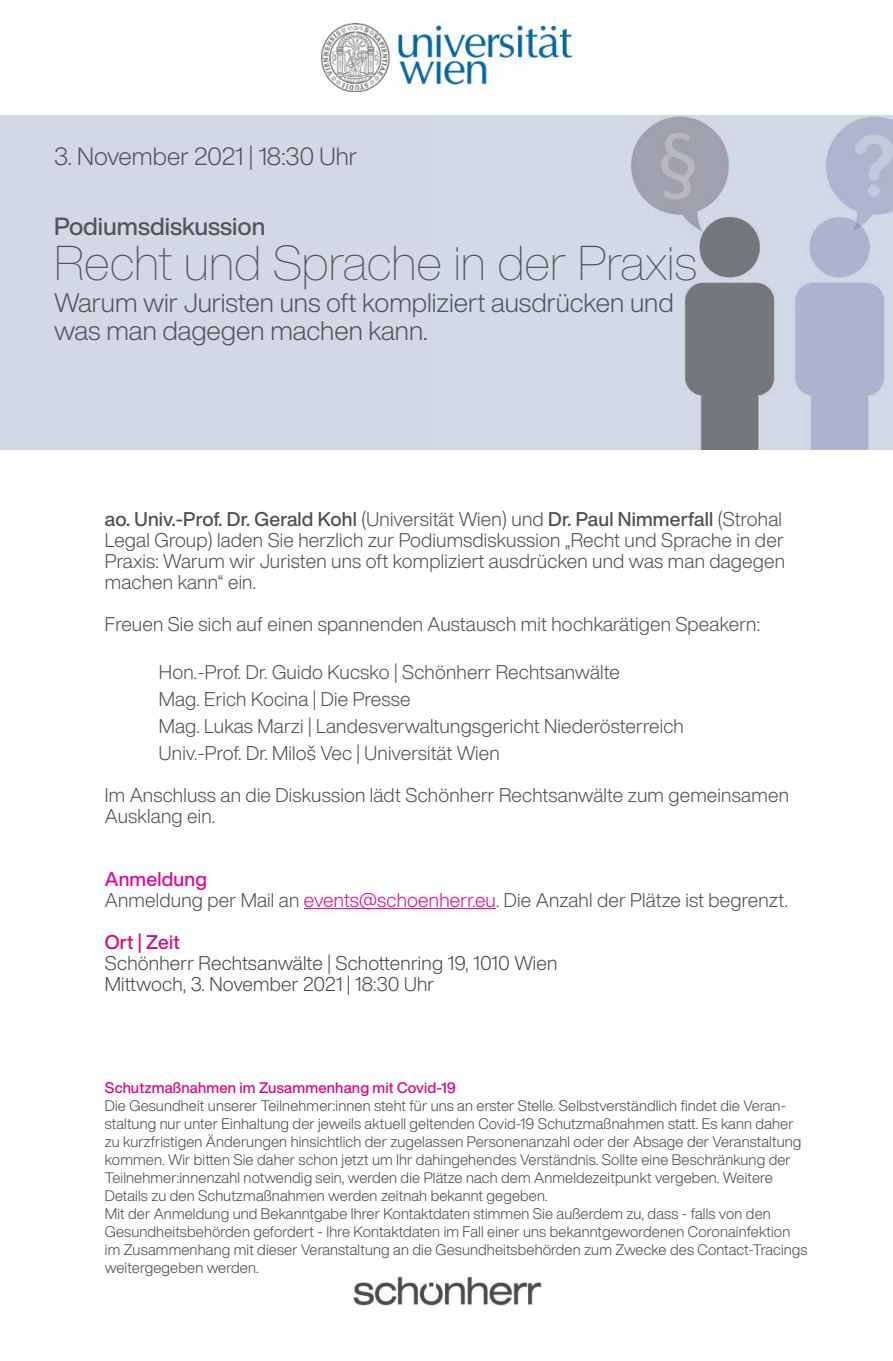
<style>
.page{position:relative;width:893px;height:1361px;background:#fff}
.page>*{position:absolute;margin:0;border:0;box-sizing:border-box;transform-origin:0 0}
.t1{font:100 48px "Helvetica Now Display";color:#535455}
.t2{font:300 26.4px/27.6px "Helvetica Now Display";color:#535455}
.t3{font:300 24.45px "Helvetica Now Display";color:#535455}
.t4{font:500 24.45px "Helvetica Now Display";color:#535455}
.t5{font:300 19.5px/21px "Helvetica Now Display";letter-spacing:.01em;color:#4d4d4f}
.t6{font:300 19.5px/21px "Helvetica Now Display";letter-spacing:.01em;color:#434547}
.t7{font:500 19.5px "Helvetica Now Display";letter-spacing:.01em;color:#e2007a}
.t8{font:300 15px/18px "Helvetica Now Display";letter-spacing:.01em;color:#434547}
.t9{font:500 15px "Helvetica Now Display";letter-spacing:.01em;color:#e2007a}
.s1{font-weight:500}
.s2{font-weight:500;color:#ec008c}
.s3{color:#ec008c}
</style>
<div class="page">
<div style="left:0;top:67px;width:893px;height:383px;background:#d2d8e6"></div>
<img style="left:631px;top:116px;width:262px;height:334px">
<div style="left:1px;top:23px;width:892px;height:92px;background:#fff"></div>
<hr style="left:304px;top:908px;width:192px;height:1px;background:#ec008c">
<img style="left:322px;top:23px;width:249px;height:68px">
<img style="left:352px;top:1276px;width:190px;height:29px">
<h3 class="t3" style="left:54px;top:139px;width:305px">3. November 2021 | 18:30 Uhr</h3>
<h3 class="t4" style="left:54px;top:209px;width:213px">Podiumsdiskussion</h3>
<h1 class="t1" style="left:54px;top:230px;width:645px">Recht und Sprache in der Praxis</h1>
<h2 class="t2" style="left:54px;top:289px;width:621px">Warum wir Juristen uns oft kompliziert ausdrücken und was man dagegen machen kann.</h2>
<p class="t5" style="left:105px;top:508px;width:682px"><span class="s1">ao. Univ.-Prof. Dr. Gerald Kohl</span> (Universität Wien) und <span class="s1">Dr. Paul Nimmerfall</span> (Strohal Legal Group) laden Sie herzlich zur Podiumsdiskussion „Recht und Sprache in der Praxis: Warum wir Juristen uns oft kompliziert ausdrücken und was man dagegen machen kann“ ein.</p>
<h3 class="t5" style="left:105px;top:613px;width:657px">Freuen Sie sich auf einen spannenden Austausch mit hochkarätigen Speakern:</h3>
<h3 class="t5" style="left:159px;top:658px;width:526px;line-height:27px">Hon.-Prof. Dr. Guido Kucsko | Schönherr Rechtsanwälte<br>Mag. Erich Kocina | Die Presse<br>Mag. Lukas Marzi | Landesverwaltungsgericht Niederösterreich Univ.-Prof. Dr. Miloš Vec | Universität Wien</h3>
<h3 class="t5" style="left:105px;top:784px;width:686px">Im Anschluss an die Diskussion lädt Schönherr Rechtsanwälte zum gemeinsamen<br>Ausklang ein.</h3>
<h3 class="t5" style="left:105px;top:868px;width:684px"><span class="s2">Anmeldung<br></span>Anmeldung per Mail an <span class="s3">events@schoenherr.eu</span>. Die Anzahl der Plätze ist begrenzt.</h3>
<h3 class="t7" style="left:105px;top:928px;width:77px">Ort | Zeit</h3>
<h3 class="t6" style="left:105px;top:952px;width:454px">Schönherr Rechtsanwälte | Schottenring 19, 1010 Wien<br>Mittwoch, 3. November 2021 | 18:30 Uhr</h3>
<p class="t9" style="left:105px;top:1077px;width:353px">Schutzmaßnahmen im Zusammenhang mit Covid-19</p>
<p class="t8" style="left:105px;top:1096px;width:704px">Die Gesundheit unserer Teilnehmer:innen steht für uns an erster Stelle. Selbstverständlich findet die Veran&shy;staltung nur unter Einhaltung der jeweils aktuell geltenden Covid-19 Schutzmaßnahmen statt. Es kann daher zu kurzfristigen Änderungen hinsichtlich der zugelassen Personenanzahl oder der Absage der Veranstaltung kommen. Wir bitten Sie daher schon jetzt um Ihr dahingehendes Verständnis. Sollte eine Beschränkung der Teilnehmer:innenzahl notwendig sein, werden die Plätze nach dem Anmeldezeitpunkt vergeben. Weitere Details zu den Schutzmaßnahmen werden zeitnah bekannt gegeben.<br>Mit der Anmeldung und Bekanntgabe Ihrer Kontaktdaten stimmen Sie außerdem zu, dass - falls von den Gesundheitsbehörden gefordert - Ihre Kontaktdaten im Fall einer uns bekanntgewordenen Coronainfektion im Zusammenhang mit dieser Veranstaltung an die Gesundheitsbehörden zum Zwecke des Contact-Tracings weitergegeben werden.</p>
</div>
